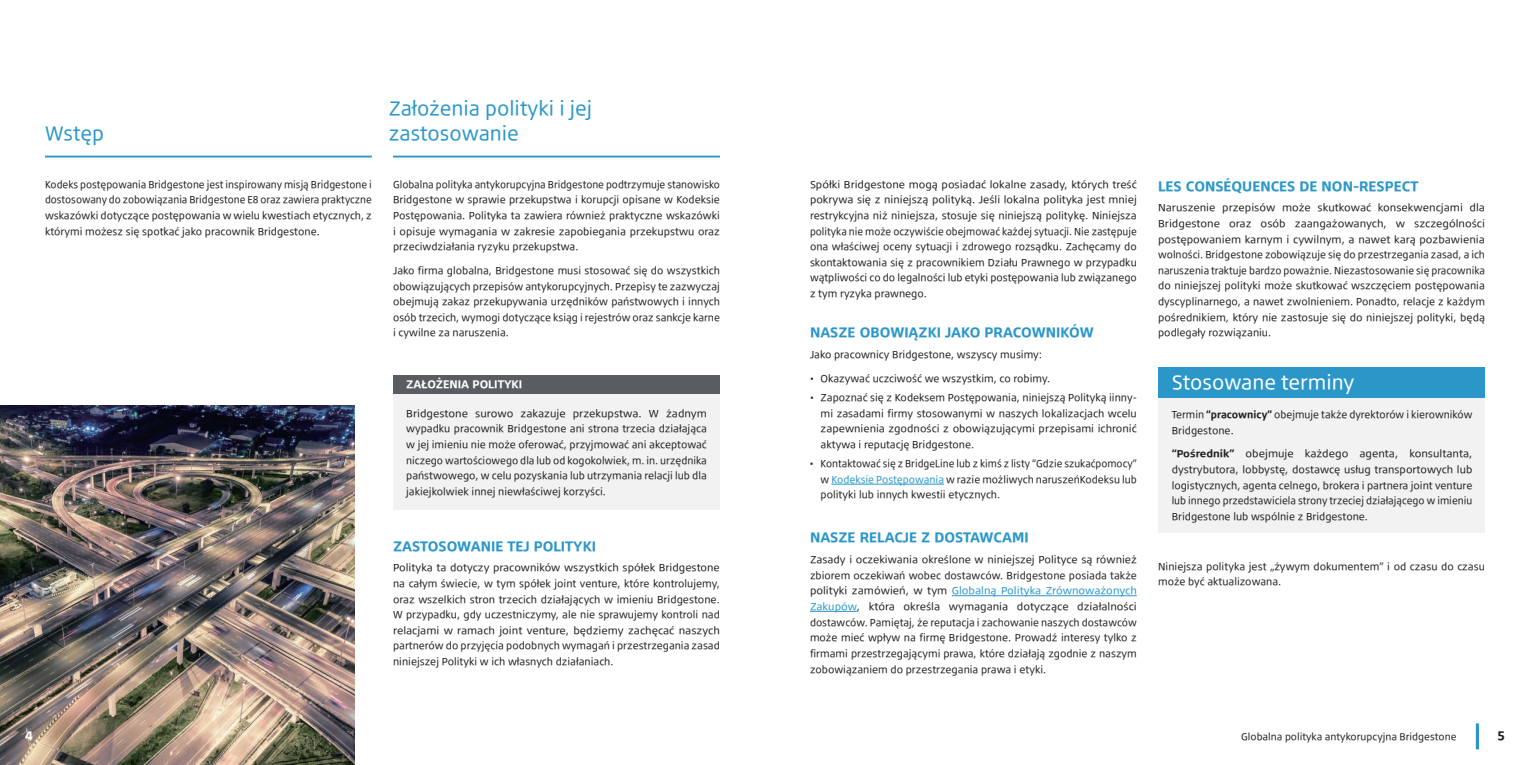
<style>
.page{position:relative;width:1530px;height:765px;background:#fff}
.page>*{position:absolute;margin:0;border:0;box-sizing:border-box;transform-origin:0 0}
.t1{font:17.5px/25px "Bridgestone Type TP";color:#2b97c9}
.t2{font:17.5px "Bridgestone Type TP";color:#fff}
.t3{font:700 12.5px "Bridgestone Type TP";color:#2b97c9}
.t4{font:700 11.25px "Bridgestone Type TP";color:#231f20}
.t5{font:700 11.25px "Bridgestone Type TP";color:#fff}
.t6{font:700 10px "Bridgestone Type TP";color:#fff}
.t7{font:9px/15.6px "Bridgestone Type TP";color:#231f20;text-align:justify}
.t8{font:9px/15.6px "Bridgestone Type TP";color:#231f20;text-align:justify;scale:1.05 1}
.t9{font:9px/15.6px "Bridgestone Type TP";color:#231f20;text-align:justify;scale:.95 1}
.t10{font:9px/15.6px "Bridgestone Type TP";color:#231f20;text-align:justify;scale:1.04 1}
.t11{font:8.75px "Bridgestone Type TP";color:#231f20}
.s1{color:#2b97c9}
.s2{font-weight:700}
</style>
<div class="page">
<hr style="left:45px;top:156px;width:327px;height:2px;background:#2b97c9">
<hr style="left:393px;top:156px;width:327px;height:2px;background:#2b97c9">
<div style="left:393px;top:394px;width:327px;height:116px;background:#f2f2f2"></div>
<div style="left:393px;top:375px;width:327px;height:19px;background:#595c60"></div>
<hr style="left:831px;top:484px;width:113px;height:1px;background:#2b97c9">
<hr style="left:952px;top:596px;width:185px;height:1px;background:#2b97c9">
<hr style="left:810px;top:611px;width:47px;height:1px;background:#2b97c9">
<hr style="left:1476px;top:723px;width:3px;height:26px;background:#2b97c9">
<img style="left:0;top:405px;width:354px;height:360px">
<div style="left:1158px;top:398px;width:327px;height:134px;background:#f2f2f2"></div>
<div style="left:1158px;top:368px;width:327px;height:30px;background:#2b97c9"></div>
<h1 class="t1" style="left:45px;top:120px;width:61px">Wstęp</h1>
<h1 class="t1" style="left:389px;top:95px;width:205px">Założenia polityki i jej zastosowanie</h1>
<p class="t9" style="left:45px;top:176px;width:346px">Kodeks postępowania Bridgestone jest inspirowany misją Bridgestone i dostosowany do zobowiązania Bridgestone E8 oraz zawiera praktyczne wskazówki dotyczące postępowania w wielu kwestiach etycznych, z którymi możesz się spotkać jako pracownik Bridgestone.</p>
<p class="t9" style="left:393px;top:176px;width:346px">Globalna polityka antykorupcyjna Bridgestone podtrzymuje stanowisko Bridgestone w sprawie przekupstwa i korupcji opisane w Kodeksie Postępowania. Polityka ta zawiera również praktyczne wskazówki i opisuje wymagania w zakresie zapobiegania przekupstwu oraz przeciwdziałania ryzyku przekupstwa.</p>
<p class="t7" style="left:393px;top:262px;width:328px">Jako firma globalna, Bridgestone musi stosować się do wszystkich obowiązujących przepisów antykorupcyjnych. Przepisy te zazwyczaj obejmują zakaz przekupywania urzędników państwowych i innych osób trzecich, wymogi dotyczące ksiąg i rejestrów oraz sankcje karne i cywilne za naruszenia.</p>
<p class="t6" style="left:406px;top:376px;width:118px">ZAŁOŻENIA POLITYKI</p>
<p class="t8" style="left:406px;top:405px;width:288px">Bridgestone surowo zakazuje przekupstwa. W żadnym wypadku pracownik Bridgestone ani strona trzecia działająca w jej imieniu nie może oferować, przyjmować ani akceptować niczego wartościowego dla lub od kogokolwiek, m. in. urzędnika państwowego, w celu pozyskania lub utrzymania relacji lub dla jakiejkolwiek innej niewłaściwej korzyści.</p>
<h2 class="t3" style="left:393px;top:535px;width:204px">ZASTOSOWANIE TEJ POLITYKI</h2>
<p class="t7" style="left:393px;top:559px;width:328px">Polityka ta dotyczy pracowników wszystkich spółek Bridgestone na całym świecie, w tym spółek joint venture, które kontrolujemy, oraz wszelkich stron trzecich działających w imieniu Bridgestone.<br>W przypadku, gdy uczestniczymy, ale nie sprawujemy kontroli nad relacjami w ramach joint venture, będziemy zachęcać naszych partnerów do przyjęcia podobnych wymagań i przestrzegania zasad niniejszej Polityki w ich własnych działaniach.</p>
<p class="t5" style="left:25px;top:727px;width:9px">4</p>
<p class="t10" style="left:810px;top:176px;width:316px">Spółki Bridgestone mogą posiadać lokalne zasady, których treść pokrywa się z niniejszą polityką. Jeśli lokalna polityka jest mniej restrykcyjna niż niniejsza, stosuje się niniejszą politykę. Niniejsza polityka nie może oczywiście obejmować każdej sytuacji. Nie zastępuje ona właściwej oceny sytuacji i zdrowego rozsądku. Zachęcamy do skontaktowania się z pracownikiem Działu Prawnego w przypadku wątpliwości co do legalności lub etyki postępowania lub związanego z tym ryzyka prawnego.</p>
<h2 class="t3" style="left:810px;top:322px;width:285px">NASZE OBOWIĄZKI JAKO PRACOWNIKÓW</h2>
<p class="t7" style="left:810px;top:346px;width:234px">Jako pracownicy Bridgestone, wszyscy musimy:</p>
<p class="t7" style="left:810px;top:370px;width:242px">• Okazywać uczciwość we wszystkim, co robimy.</p>
<p class="t7" style="left:821px;top:389px;width:318px;text-indent:-11px">• Zapoznać się z Kodeksem Postępowania, niniejszą Polityką iinny&shy;mi zasadami firmy stosowanymi w naszych lokalizacjach wcelu zapewnienia zgodności z obowiązującymi przepisami ichronić aktywa i reputację Bridgestone.</p>
<p class="t7" style="left:821px;top:455px;width:318px;text-indent:-11px">• Kontaktować się z BridgeLine lub z kimś z listy “Gdzie szukaćpomocy” w <span class="s1">Kodeksie Postępowania</span> w razie możliwych naruszeńKodeksu lub polityki lub innych kwestii etycznych.</p>
<h2 class="t3" style="left:810px;top:527px;width:220px">NASZE RELACJE Z DOSTAWCAMI</h2>
<p class="t7" style="left:810px;top:551px;width:328px">Zasady i oczekiwania określone w niniejszej Polityce są również zbiorem oczekiwań wobec dostawców. Bridgestone posiada także polityki zamówień, w tym <span class="s1">Globalną Polityka Zrównoważonych Zakupów</span>, która określa wymagania dotyczące działalności dostawców. Pamiętaj, że reputacja i zachowanie naszych dostawców może mieć wpływ na firmę Bridgestone. Prowadź interesy tylko z firmami przestrzegającymi prawa, które działają zgodnie z naszym zobowiązaniem do przestrzegania prawa i etyki.</p>
<h2 class="t3" style="left:1158px;top:175px;width:262px">LES CONSÉQUENCES DE NON-RESPECT</h2>
<p class="t8" style="left:1158px;top:199px;width:313px">Naruszenie przepisów może skutkować konsekwencjami dla Bridgestone oraz osób zaangażowanych, w szczególności postępowaniem karnym i cywilnym, a nawet karą pozbawienia wolności. Bridgestone zobowiązuje się do przestrzegania zasad, a ich naruszenia traktuje bardzo poważnie. Niezastosowanie się pracownika do niniejszej polityki może skutkować wszczęciem postępowania dyscyplinarnego, a nawet zwolnieniem. Ponadto, relacje z każdym pośrednikiem, który nie zastosuje się do niniejszej polityki, będą podlegały rozwiązaniu.</p>
<h1 class="t2" style="left:1172px;top:368px;width:184px">Stosowane terminy</h1>
<p class="t7" style="left:1172px;top:406px;width:302px">Termin <span class="s2">“pracownicy”</span> obejmuje także dyrektorów i kierowników<br>Bridgestone.</p>
<p class="t8" style="left:1172px;top:445px;width:288px"><span class="s2">“Pośrednik”</span> obejmuje każdego agenta, konsultanta, dystrybutora, lobbystę, dostawcę usług transportowych lub logistycznych, agenta celnego, brokera i partnera joint venture lub innego przedstawiciela strony trzeciej działającego w imieniu Bridgestone lub wspólnie z Bridgestone.</p>
<p class="t7" style="left:1158px;top:558px;width:328px">Niniejsza polityka jest „żywym dokumentem” i od czasu do czasu może być aktualizowana.</p>
<p class="t11" style="left:1241px;top:729px;width:217px">Globalna polityka antykorupcyjna Bridgestone</p>
<p class="t4" style="left:1497px;top:727px;width:9px">5</p>
</div>
